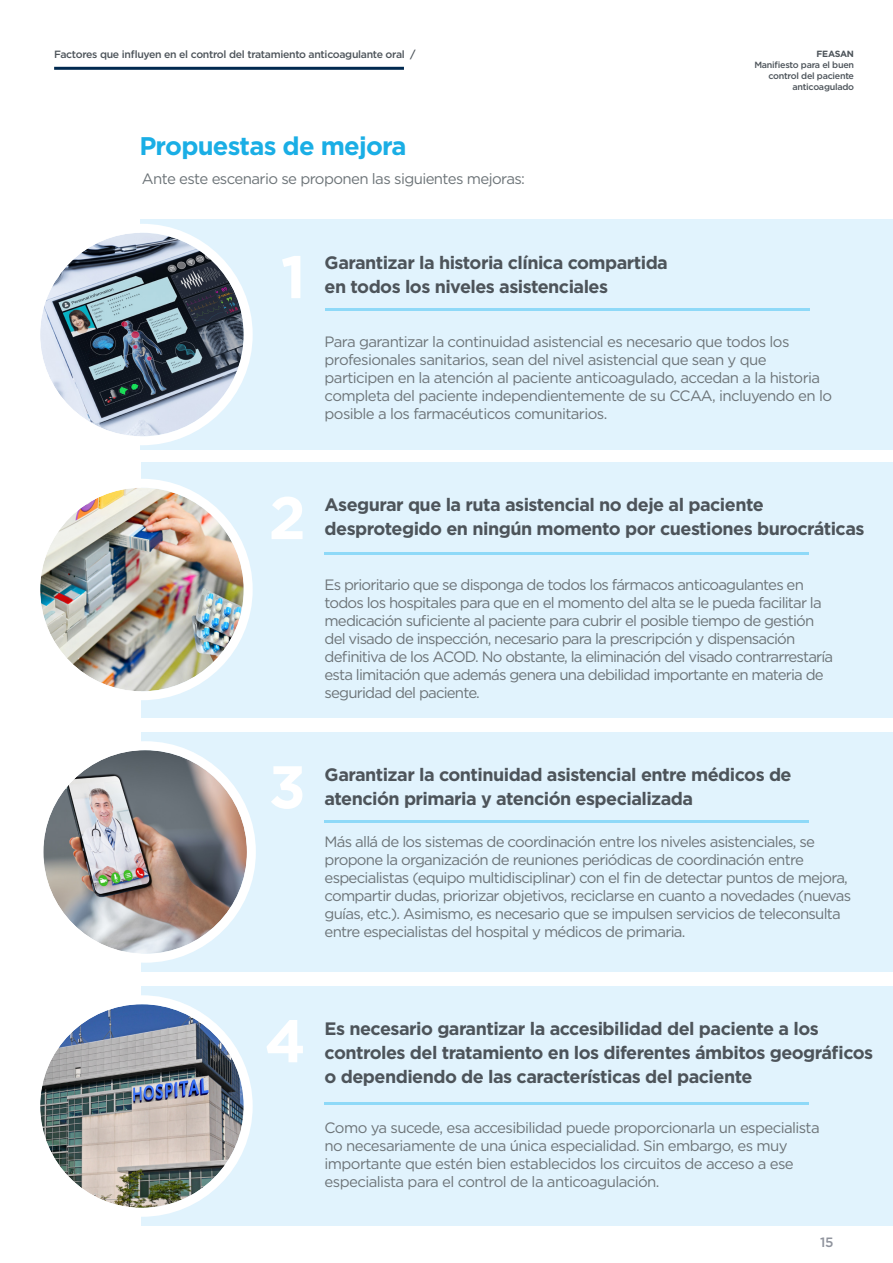
<style>
.page{position:relative;width:893px;height:1263px;background:#fff}
.page>*{position:absolute;margin:0;border:0;box-sizing:border-box;transform-origin:0 0}
.t1{font:700 60px "Gotham";color:#fff}
.t2{font:700 25.5px "Gotham";letter-spacing:-.03em;color:#1aaee5}
.t3{font:700 18px/24px "Gotham";letter-spacing:-.03em;color:#4d545a}
.t4{font:15px/18px "Gotham";letter-spacing:-.05em;color:#6d7478}
.t5{font:500 13.5px "Gotham";color:#8f939d}
.t6{font:500 10.5px "Gotham";letter-spacing:-.03em;color:#4d545a}
.t7{font:500 9px/10.8px "Gotham";letter-spacing:-.03em;color:#4d545a;text-align:right}
.t8{font:700 9px "Gotham";letter-spacing:-.03em;color:#4d545a}
</style>
<div class="page">
<div style="left:141px;top:219px;width:752px;height:231px;background:#e1f3fd"></div>
<hr style="left:54px;top:67px;width:350px;height:3px;background:#00294f">
<hr style="left:325px;top:308px;width:485px;height:2px;background:#8ed9f8">
<div style="left:142px;top:462px;width:751px;height:255px;background:#e1f3fd"></div>
<hr style="left:325px;top:552px;width:484px;height:2px;background:#8ed9f8">
<div style="left:142px;top:732px;width:751px;height:240px;background:#e1f3fd"></div>
<hr style="left:325px;top:820px;width:484px;height:3px;background:#8ed9f8">
<img style="left:40px;top:233px;width:204px;height:203px;border-radius:102px">
<div style="left:31px;top:224px;width:222px;height:221px;border:9px solid #fff;border-radius:50%"></div>
<img style="left:40px;top:488px;width:204px;height:203px;border-radius:102px">
<div style="left:31px;top:479px;width:222px;height:221px;border:9px solid #fff;border-radius:50%"></div>
<div style="left:142px;top:986px;width:751px;height:240px;background:#e1f3fd"></div>
<hr style="left:325px;top:1103px;width:484px;height:2px;background:#8ed9f8">
<img style="left:40px;top:1004px;width:204px;height:204px;border-radius:102px">
<div style="left:31px;top:995px;width:222px;height:222px;border:9px solid #fff;border-radius:50%"></div>
<img style="left:43px;top:750px;width:204px;height:204px;border-radius:102px">
<div style="left:34px;top:741px;width:222px;height:222px;border:9px solid #fff;border-radius:50%"></div>
<p class="t6" style="left:54px;top:48px;width:363px">Factores que influyen en el control del tratamiento anticoagulante oral /</p>
<p class="t2" style="left:139px;top:129px;width:269px">Propuestas de mejora</p>
<p class="t4" style="left:142px;top:169px;width:385px">Ante este escenario se proponen las siguientes mejoras:</p>
<p class="t1" style="left:281px;top:237px;width:27px">1</p>
<p class="t3" style="left:325px;top:250px;width:345px">Garantizar la historia clínica compartida en todos los niveles asistenciales</p>
<p class="t8" style="left:817px;top:48px;width:39px">FEASAN</p>
<p class="t7" style="left:754px;top:59px;width:101px">Manifiesto para el buen control del paciente anticoagulado</p>
<p class="t4" style="left:325px;top:332px;width:509px">Para garantizar la continuidad asistencial es necesario que todos los profesionales sanitarios, sean del nivel asistencial que sean y que participen en la atención al paciente anticoagulado, accedan a la historia completa del paciente independientemente de su CCAA, incluyendo en lo posible a los farmacéuticos comunitarios.</p>
<p class="t1" style="left:269px;top:478px;width:39px">2</p>
<p class="t3" style="left:325px;top:492px;width:541px">Asegurar que la ruta asistencial no deje al paciente desprotegido en ningún momento por cuestiones burocráticas</p>
<p class="t4" style="left:325px;top:575px;width:510px">Es prioritario que se disponga de todos los fármacos anticoagulantes en todos los hospitales para que en el momento del alta se le pueda facilitar la medicación suficiente al paciente para cubrir el posible tiempo de gestión del visado de inspección, necesario para la prescripción y dispensación definitiva de los ACOD. No obstante, la eliminación del visado contrarrestaría esta limitación que además genera una debilidad importante en materia de seguridad del paciente.</p>
<p class="t1" style="left:269px;top:747px;width:39px">3</p>
<p class="t3" style="left:325px;top:763px;width:469px">Garantizar la continuidad asistencial entre médicos de atención primaria y atención especializada</p>
<p class="t4" style="left:325px;top:833px;width:528px">Más allá de los sistemas de coordinación entre los niveles asistenciales, se propone la organización de reuniones periódicas de coordinación entre especialistas (equipo multidisciplinar) con el fin de detectar puntos de mejora, compartir dudas, priorizar objetivos, reciclarse en cuanto a novedades (nuevas guías, etc.). Asimismo, es necesario que se impulsen servicios de teleconsulta entre especialistas del hospital y médicos de primaria.</p>
<p class="t1" style="left:265px;top:1001px;width:43px">4</p>
<p class="t3" style="left:325px;top:1017px;width:550px">Es necesario garantizar la accesibilidad del paciente a los controles del tratamiento en los diferentes ámbitos geográficos o dependiendo de las características del paciente</p>
<p class="t4" style="left:325px;top:1118px;width:497px">Como ya sucede, esa accesibilidad puede proporcionarla un especialista no necesariamente de una única especialidad. Sin embargo, es muy importante que estén bien establecidos los circuitos de acceso a ese especialista para el control de la anticoagulación.</p>
<p class="t5" style="left:820px;top:1233px;width:15px">15</p>
</div>
